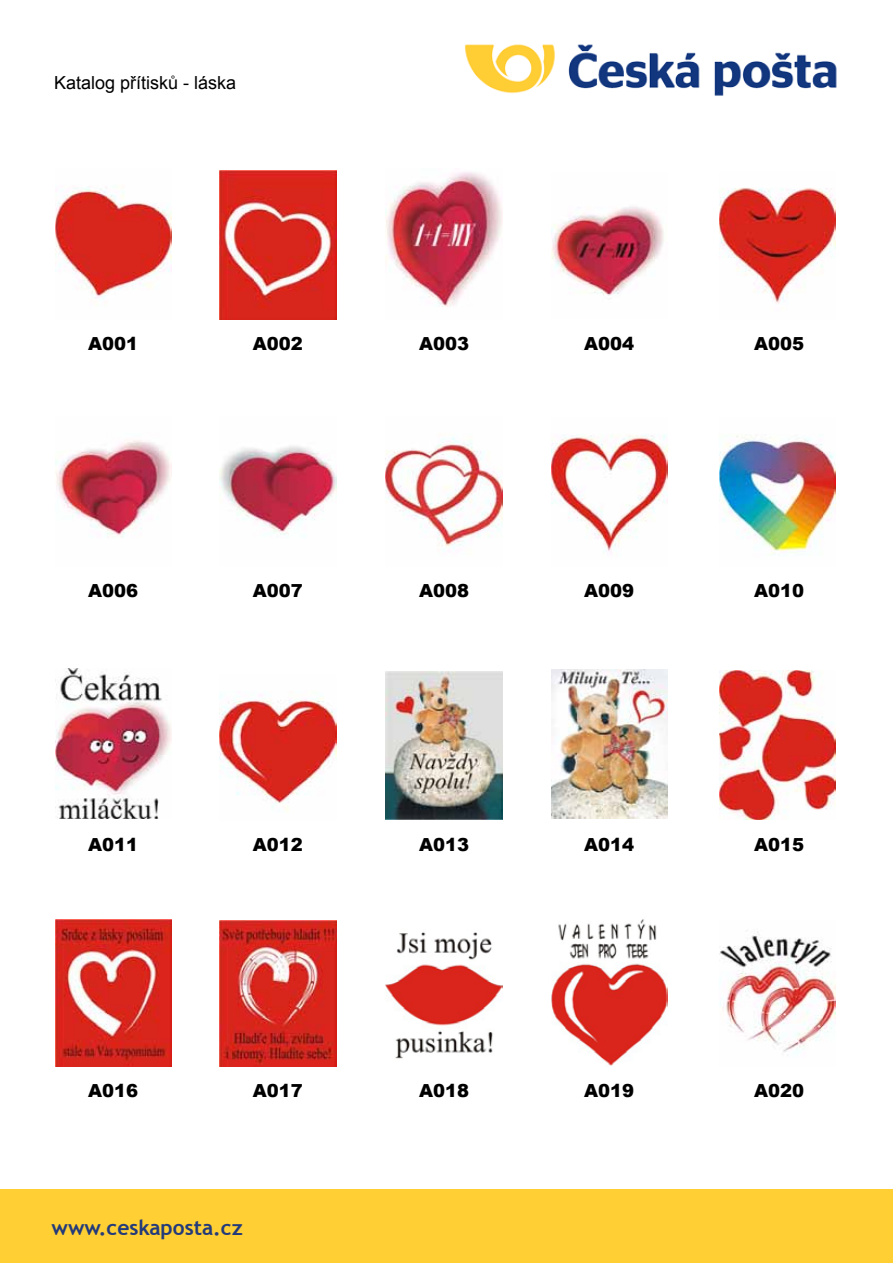
<style>
.page{position:relative;width:893px;height:1263px;background:#fff}
.page>*{position:absolute;margin:0;border:0;box-sizing:border-box;transform-origin:0 0}
.t1{font:700 21px "Trebuchet MS";color:#243b7a}
.t2{font:900 18px "Arial";color:#000}
.t3{font:18px "Arial";color:#000}
</style>
<div class="page">
<div style="left:0;top:1189px;width:893px;height:74px;background:#ffcf34"></div>
<img style="left:464px;top:44px;width:373px;height:52px">
<img style="left:55px;top:187px;width:116px;height:112px">
<img style="left:220px;top:170px;width:116px;height:149px">
<img style="left:386px;top:172px;width:116px;height:135px">
<img style="left:551px;top:207px;width:113px;height:89px">
<img style="left:719px;top:188px;width:117px;height:116px">
<img style="left:55px;top:440px;width:116px;height:98px">
<img style="left:386px;top:437px;width:116px;height:114px">
<img style="left:719px;top:435px;width:117px;height:119px">
<img style="left:220px;top:446px;width:116px;height:91px">
<img style="left:551px;top:435px;width:116px;height:119px">
<img style="left:55px;top:668px;width:116px;height:150px">
<img style="left:220px;top:695px;width:116px;height:117px">
<img style="left:386px;top:671px;width:116px;height:149px">
<img style="left:551px;top:669px;width:116px;height:150px">
<img style="left:719px;top:670px;width:117px;height:149px">
<img style="left:55px;top:919px;width:116px;height:148px">
<img style="left:386px;top:932px;width:116px;height:127px">
<img style="left:719px;top:931px;width:117px;height:122px">
<img style="left:220px;top:920px;width:116px;height:147px">
<img style="left:551px;top:919px;width:116px;height:147px">
<p class="t3" style="left:54px;top:71px;width:184px">Katalog přítisků - láska</p>
<p class="t2" style="left:88px;top:330px;width:52px">A001</p>
<p class="t2" style="left:253px;top:330px;width:52px">A002</p>
<p class="t2" style="left:419px;top:330px;width:52px">A003</p>
<p class="t2" style="left:584px;top:330px;width:52px">A004</p>
<p class="t2" style="left:754px;top:330px;width:52px">A005</p>
<p class="t2" style="left:88px;top:577px;width:52px">A006</p>
<p class="t2" style="left:253px;top:577px;width:52px">A007</p>
<p class="t2" style="left:419px;top:577px;width:52px">A008</p>
<p class="t2" style="left:584px;top:577px;width:52px">A009</p>
<p class="t2" style="left:754px;top:577px;width:52px">A010</p>
<p class="t2" style="left:88px;top:831px;width:52px">A011</p>
<p class="t2" style="left:253px;top:831px;width:52px">A012</p>
<p class="t2" style="left:419px;top:831px;width:52px">A013</p>
<p class="t2" style="left:584px;top:831px;width:52px">A014</p>
<p class="t2" style="left:754px;top:831px;width:52px">A015</p>
<p class="t2" style="left:88px;top:1078px;width:52px">A016</p>
<p class="t2" style="left:253px;top:1078px;width:52px">A017</p>
<p class="t2" style="left:419px;top:1078px;width:52px">A018</p>
<p class="t2" style="left:584px;top:1078px;width:52px">A019</p>
<p class="t2" style="left:754px;top:1078px;width:52px">A020</p>
<p class="t1" style="left:52px;top:1214px;width:193px">www.ceskaposta.cz</p>
</div>
